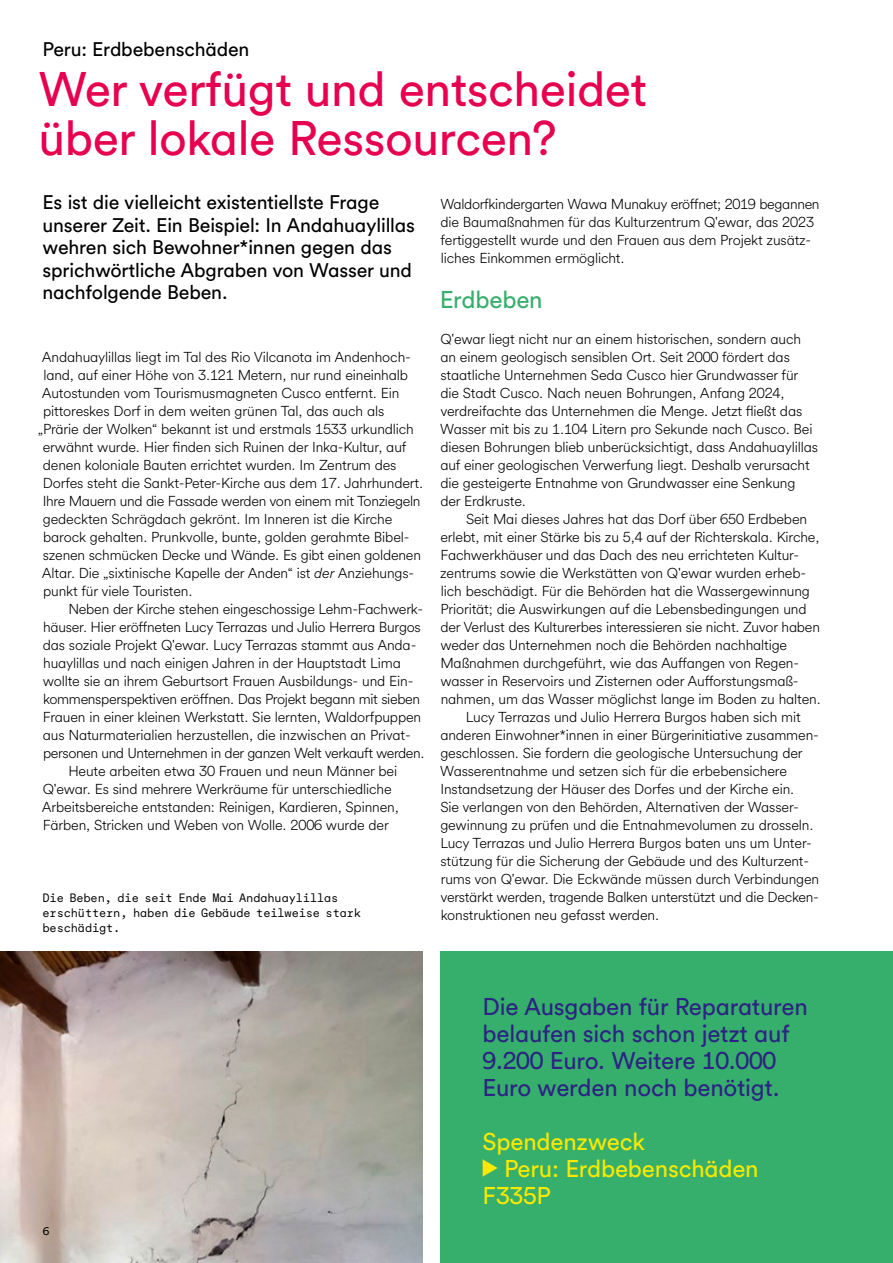
<style>
.page{position:relative;width:893px;height:1263px;background:#fff}
.page>*{position:absolute;margin:0;border:0;box-sizing:border-box;transform-origin:0 0}
.t1{font:48px/49.5px "GLS Circular";letter-spacing:-.01em;color:#e6004f}
.t2{font:24px/27px "GLS Circular";letter-spacing:-.01em;color:#2b2482}
.t3{font:24px "GLS Circular";letter-spacing:-.01em;color:#f9e900}
.t4{font:24px "GLS Circular";letter-spacing:-.01em;color:#37af6c}
.t5{font:19.5px/22.5px "GLS Circular";letter-spacing:-.01em;color:#000}
.t6{font:300 14.25px/18px "GLS Circular";letter-spacing:-.01em;color:#000}
.t7{font:300 14.25px "GLS Circular";letter-spacing:-.03em;color:#000}
.t8{font:12px/15px "GLS Circular Mono";letter-spacing:-.01em;color:#000}
.s1{font-style:italic}
</style>
<div class="page">
<img style="left:0;top:952px;width:423px;height:311px">
<div style="left:440px;top:952px;width:453px;height:311px;background:#37af6c"></div>
<svg style="left:483px;top:1159px;width:15px;height:18px"></svg>
<h3 class="t5" style="left:43px;top:37px;width:208px">Peru: Erdbebenschäden</h3>
<h1 class="t1" style="left:38px;top:62px;width:610px">Wer verfügt und entscheidet über lokale Ressourcen?</h1>
<h3 class="t5" style="left:43px;top:190px;width:374px">Es ist die vielleicht existentiellste Frage unserer Zeit. Ein Beispiel: In Andahuaylillas wehren sich Bewohner*innen gegen das sprichwörtliche Abgraben von Wasser und nachfolgende Beben.</h3>
<p class="t6" style="left:42px;top:347px;width:371px">Andahuaylillas liegt im Tal des Rio Vilcanota im Andenhoch-</p>
<p class="t6" style="left:43px;top:365px;width:366px">land, auf einer Höhe von 3.121 Metern, nur rund eineinhalb</p>
<p class="t6" style="left:42px;top:383px;width:359px">Autostunden vom Tourismusmagneten Cusco entfernt. Ein</p>
<p class="t6" style="left:43px;top:401px;width:343px">pittoreskes Dorf in dem weiten grünen Tal, das auch als</p>
<p class="t6" style="left:38px;top:419px;width:378px">„Prärie der Wolken“ bekannt ist und erstmals 1533 urkundlich</p>
<p class="t6" style="left:43px;top:437px;width:365px">erwähnt wurde. Hier finden sich Ruinen der Inka-Kultur, auf</p>
<p class="t6" style="left:43px;top:455px;width:355px">denen koloniale Bauten errichtet wurden. Im Zentrum des</p>
<p class="t6" style="left:43px;top:473px;width:382px">Dorfes steht die Sankt-Peter-Kirche aus dem 17. Jahrhundert.</p>
<p class="t6" style="left:43px;top:491px;width:379px">Ihre Mauern und die Fassade werden von einem mit Tonziegeln</p>
<p class="t6" style="left:43px;top:509px;width:351px">gedeckten Schrägdach gekrönt. Im Inneren ist die Kirche</p>
<p class="t6" style="left:43px;top:527px;width:368px">barock gehalten. Prunkvolle, bunte, golden gerahmte Bibel-</p>
<p class="t6" style="left:43px;top:545px;width:380px">szenen schmücken Decke und Wände. Es gibt einen goldenen</p>
<p class="t6" style="left:42px;top:563px;width:374px">Altar. Die „sixtinische Kapelle der Anden“ ist <span class="s1">der</span> Anziehungs-</p>
<p class="t6" style="left:43px;top:581px;width:151px">punkt für viele Touristen.</p>
<p class="t6" style="left:68px;top:599px;width:356px">Neben der Kirche stehen eingeschossige Lehm-Fachwerk-</p>
<p class="t6" style="left:43px;top:617px;width:379px">häuser. Hier eröffneten Lucy Terrazas und Julio Herrera Burgos</p>
<p class="t6" style="left:43px;top:635px;width:375px">das soziale Projekt Q'ewar. Lucy Terrazas stammt aus Anda-</p>
<p class="t6" style="left:43px;top:653px;width:359px">huaylillas und nach einigen Jahren in der Hauptstadt Lima</p>
<p class="t6" style="left:43px;top:671px;width:372px">wollte sie an ihrem Geburtsort Frauen Ausbildungs- und Ein-</p>
<p class="t6" style="left:43px;top:689px;width:379px">kommensperspektiven eröffnen. Das Projekt begann mit sieben</p>
<p class="t6" style="left:43px;top:707px;width:380px">Frauen in einer kleinen Werkstatt. Sie lernten, Waldorfpuppen</p>
<p class="t6" style="left:43px;top:725px;width:370px">aus Naturmaterialien herzustellen, die inzwischen an Privat-</p>
<p class="t7" style="left:43px;top:743px;width:383px">personen und Unternehmen in der ganzen Welt verkauft werden.</p>
<p class="t6" style="left:68px;top:761px;width:330px">Heute arbeiten etwa 30 Frauen und neun Männer bei</p>
<p class="t6" style="left:43px;top:779px;width:350px">Q'ewar. Es sind mehrere Werkräume für unterschiedliche</p>
<p class="t6" style="left:42px;top:797px;width:358px">Arbeitsbereiche entstanden: Reinigen, Kardieren, Spinnen,</p>
<p class="t6" style="left:43px;top:815px;width:347px">Färben, Stricken und Weben von Wolle. 2006 wurde der</p>
<p class="t8" style="left:43px;top:890px;width:320px">Die Beben, die seit Ende Mai Andahuaylillas erschüttern, haben die Gebäude teilweise stark beschädigt.</p>
<p class="t6" style="left:440px;top:194px;width:381px">Waldorfkindergarten Wawa Munakuy eröffnet; 2019 begannen die Baumaßnahmen für das Kulturzentrum Q'ewar, das 2023 fertiggestellt wurde und den Frauen aus dem Projekt zusätz&shy;liches Einkommen ermöglicht.</p>
<h2 class="t4" style="left:440px;top:284px;width:104px">Erdbeben</h2>
<p class="t6" style="left:440px;top:329px;width:379px">Q'ewar liegt nicht nur an einem historischen, sondern auch an einem geologisch sensiblen Ort. Seit 2000 fördert das staatliche Unternehmen Seda Cusco hier Grundwasser für die Stadt Cusco. Nach neuen Bohrungen, Anfang 2024, verdreifachte das Unternehmen die Menge. Jetzt fließt das Wasser mit bis zu 1.104 Litern pro Sekunde nach Cusco. Bei diesen Bohrungen blieb unberücksichtigt, dass Andahuaylillas auf einer geologischen Verwerfung liegt. Deshalb verursacht die gesteigerte Entnahme von Grundwasser eine Senkung der Erdkruste.</p>
<p class="t6" style="left:466px;top:509px;width:343px">Seit Mai dieses Jahres hat das Dorf über 650 Erdbeben</p>
<p class="t6" style="left:440px;top:527px;width:381px">erlebt, mit einer Stärke bis zu 5,4 auf der Richterskala. Kirche,</p>
<p class="t6" style="left:440px;top:545px;width:360px">Fachwerkhäuser und das Dach des neu errichteten Kultur-</p>
<p class="t6" style="left:440px;top:563px;width:367px">zentrums sowie die Werkstätten von Q'ewar wurden erheb-</p>
<p class="t6" style="left:441px;top:581px;width:370px">lich beschädigt. Für die Behörden hat die Wassergewinnung</p>
<p class="t6" style="left:440px;top:599px;width:368px">Priorität; die Auswirkungen auf die Lebensbedingungen und</p>
<p class="t6" style="left:440px;top:617px;width:381px">der Verlust des Kulturerbes interessieren sie nicht. Zuvor haben</p>
<p class="t6" style="left:440px;top:635px;width:348px">weder das Unternehmen noch die Behörden nachhaltige</p>
<p class="t6" style="left:440px;top:653px;width:360px">Maßnahmen durchgeführt, wie das Auffangen von Regen-</p>
<p class="t6" style="left:440px;top:671px;width:360px">wasser in Reservoirs und Zisternen oder Aufforstungsmaß-</p>
<p class="t6" style="left:441px;top:689px;width:382px">nahmen, um das Wasser möglichst lange im Boden zu halten.</p>
<p class="t6" style="left:466px;top:707px;width:336px">Lucy Terrazas und Julio Herrera Burgos haben sich mit</p>
<p class="t6" style="left:440px;top:725px;width:380px">anderen Einwohner*innen in einer Bürgerinitiative zusammen-</p>
<p class="t6" style="left:440px;top:743px;width:364px">geschlossen. Sie fordern die geologische Untersuchung der</p>
<p class="t6" style="left:440px;top:761px;width:348px">Wasserentnahme und setzen sich für die erbebensichere</p>
<p class="t6" style="left:440px;top:779px;width:355px">Instandsetzung der Häuser des Dorfes und der Kirche ein.</p>
<p class="t6" style="left:440px;top:797px;width:360px">Sie verlangen von den Behörden, Alternativen der Wasser-</p>
<p class="t6" style="left:440px;top:815px;width:375px">gewinnung zu prüfen und die Entnahmevolumen zu drosseln.</p>
<p class="t6" style="left:440px;top:833px;width:373px">Lucy Terrazas und Julio Herrera Burgos baten uns um Unter-</p>
<p class="t6" style="left:440px;top:851px;width:370px">stützung für die Sicherung der Gebäude und des Kulturzent-</p>
<p class="t6" style="left:441px;top:869px;width:380px">rums von Q'ewar. Die Eckwände müssen durch Verbindungen</p>
<p class="t6" style="left:440px;top:887px;width:380px">verstärkt werden, tragende Balken unterstützt und die Decken-</p>
<p class="t6" style="left:441px;top:905px;width:220px">konstruktionen neu gefasst werden.</p>
<p class="t8" style="left:43px;top:1223px;width:9px">6</p>
<h2 class="t2" style="left:483px;top:992px;width:327px">Die Ausgaben für Reparaturen belaufen sich schon jetzt auf<br>9.200 Euro. Weitere 10.000<br>Euro werden noch benötigt.</h2>
<h2 class="t3" style="left:483px;top:1125px;width:164px">Spendenzweck</h2>
<h2 class="t3" style="left:504px;top:1152px;width:256px">Peru: Erdbebenschäden</h2>
<h2 class="t3" style="left:483px;top:1179px;width:70px">F335P</h2>
</div>
